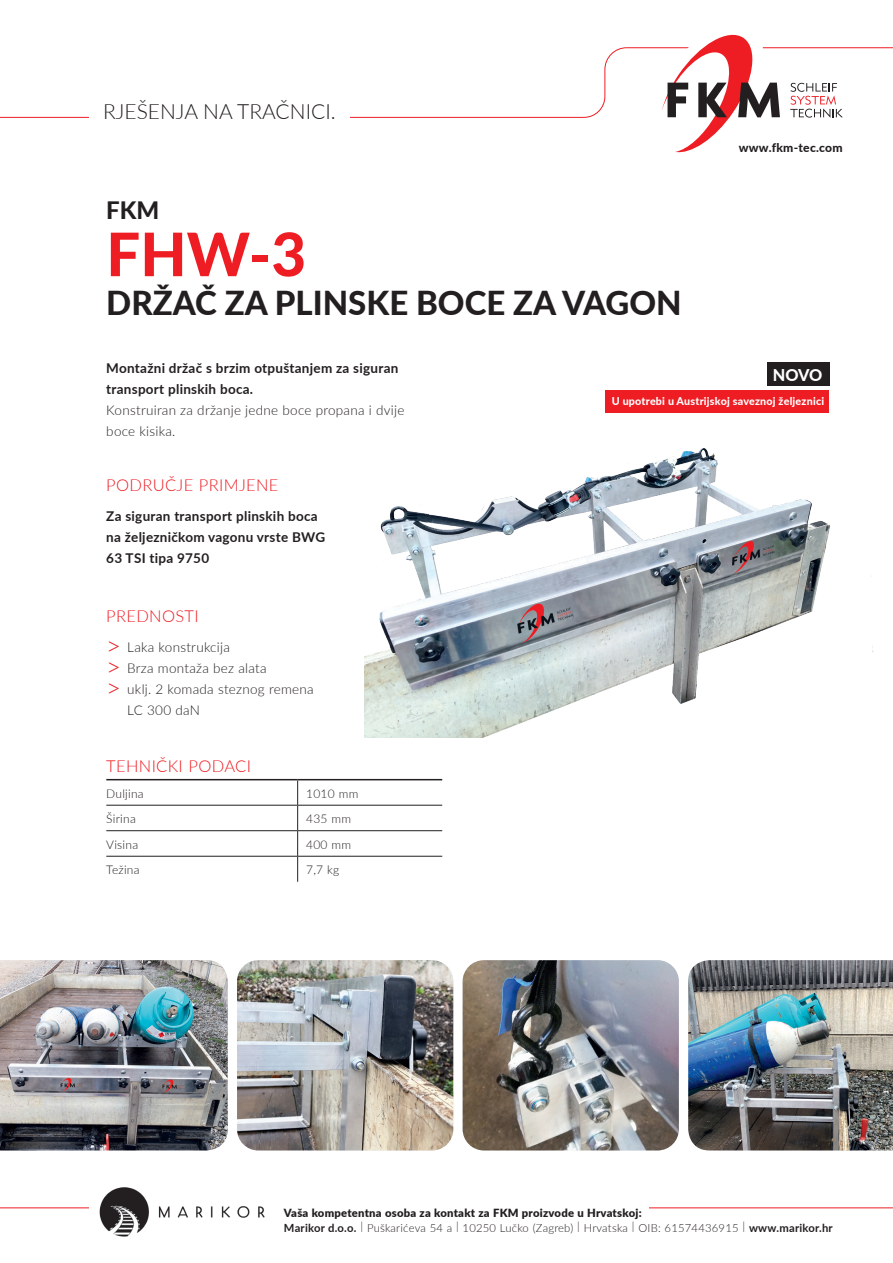
<style>
.page{position:relative;width:893px;height:1263px;background:#fff}
.page>*{position:absolute;margin:0;border:0;box-sizing:border-box;transform-origin:0 0}
.t1{font:800 60px "Lato";color:#ee1d23}
.t2{font:800 33px "Lato";color:#231f20}
.t3{font:800 24px "Lato";color:#231f20}
.t4{font:300 21px "Lato";color:#231f20}
.t5{font:300 16.5px "Lato";letter-spacing:.02em;color:#ee1d23}
.t6{font:800 16.35px "Lato";color:#fff}
.t7{font:700 13.5px/21px "Lato";letter-spacing:.02em;color:#231f20}
.t8{font:300 13.5px/21px "Lato";letter-spacing:.02em;color:#231f20}
.t9{font:300 12px "Lato";letter-spacing:.02em;color:#231f20}
.t10{font:800 12px "Lato";letter-spacing:.02em;color:#231f20}
.t11{font:300 11.25px/15px "Lato";letter-spacing:.02em;color:#231f20}
.t12{font:800 10.8px "Lato";letter-spacing:.02em;color:#fff}
.s1{font-size:25.5px;color:#ee1d23}
.s2{font-weight:900}
.s3{font-weight:700}
</style>
<div class="page">
<hr style="left:0;top:1207px;width:893px;height:1px;background:#ee1d23">
<svg style="left:0;top:47px;width:893px;height:71px"></svg>
<svg style="left:790px;top:83px;width:53px;height:35px"></svg>
<svg style="left:647px;top:34px;width:133px;height:119px"></svg>
<div style="left:89px;top:102px;width:261px;height:34px;background:#fff"></div>
<div style="left:89px;top:1194px;width:560px;height:25px;background:#fff"></div>
<img style="left:99px;top:1187px;width:166px;height:50px">
<img style="left:365px;top:362px;width:508px;height:375px">
<img style="left:688px;top:960px;width:205px;height:190px">
<img style="left:463px;top:960px;width:216px;height:190px">
<img style="left:237px;top:960px;width:216px;height:190px">
<img style="left:0;top:960px;width:228px;height:190px">
<div style="left:605px;top:390px;width:224px;height:22px;background:#ee1d23"></div>
<div style="left:767px;top:362px;width:62px;height:24px;background:#231f20"></div>
<hr style="left:106px;top:779px;width:192px;height:1px;background:#231f20">
<hr style="left:298px;top:779px;width:144px;height:1px;background:#231f20">
<hr style="left:106px;top:805px;width:192px;height:1px;background:#231f20">
<hr style="left:298px;top:805px;width:144px;height:1px;background:#231f20">
<hr style="left:106px;top:830px;width:192px;height:1px;background:#231f20">
<hr style="left:298px;top:830px;width:144px;height:1px;background:#231f20">
<hr style="left:106px;top:856px;width:192px;height:1px;background:#231f20">
<hr style="left:298px;top:856px;width:144px;height:1px;background:#231f20">
<svg style="left:297px;top:780px;width:1px;height:102px"></svg>
<h3 class="t4" style="left:103px;top:96px;width:234px">RJEŠENJA NA TRAČNICI.</h3>
<h3 class="t3" style="left:106px;top:193px;width:55px">FKM</h3>
<h1 class="t1" style="left:106px;top:210px;width:201px">FHW-3</h1>
<h2 class="t2" style="left:106px;top:279px;width:577px">DRŽAČ ZA PLINSKE BOCE ZA VAGON</h2>
<p class="t10" style="left:739px;top:138px;width:105px">www.fkm-tec.com</p>
<p class="t7" style="left:106px;top:357px;width:294px">Montažni držač s brzim otpuštanjem za siguran transport plinskih boca.</p>
<p class="t8" style="left:106px;top:399px;width:300px">Konstruiran za držanje jedne boce propana i dvije boce kisika.</p>
<h3 class="t5" style="left:106px;top:474px;width:174px">PODRUČJE PRIMJENE</h3>
<p class="t7" style="left:106px;top:505px;width:220px">Za siguran transport plinskih boca na željezničkom vagonu vrste BWG<br>63 TSI tipa 9750</p>
<h3 class="t5" style="left:106px;top:605px;width:94px">PREDNOSTI</h3>
<p class="t8" style="left:106px;top:636px;width:125px"><span class="s1">&gt;</span> Laka konstrukcija</p>
<p class="t8" style="left:106px;top:657px;width:162px"><span class="s1">&gt;</span> Brza montaža bez alata</p>
<p class="t8" style="left:106px;top:678px;width:209px"><span class="s1">&gt;</span> uklj. 2 komada steznog remena</p>
<p class="t8" style="left:127px;top:699px;width:74px">LC 300 daN</p>
<h3 class="t5" style="left:106px;top:754px;width:146px">TEHNIČKI PODACI</h3>
<p class="t9" style="left:106px;top:785px;width:39px">Duljina</p>
<p class="t9" style="left:306px;top:785px;width:54px">1010 mm</p>
<p class="t9" style="left:106px;top:810px;width:31px">Širina</p>
<p class="t9" style="left:306px;top:810px;width:46px">435 mm</p>
<p class="t9" style="left:106px;top:836px;width:33px">Visina</p>
<p class="t9" style="left:306px;top:836px;width:46px">400 mm</p>
<p class="t9" style="left:106px;top:861px;width:35px">Težina</p>
<p class="t9" style="left:306px;top:861px;width:35px">7,7 kg</p>
<h3 class="t6" style="left:773px;top:363px;width:51px">NOVO</h3>
<p class="t12" style="left:612px;top:393px;width:214px">U upotrebi u Austrijskoj saveznoj željeznici</p>
<p class="t11" style="left:284px;top:1204px;width:550px"><span class="s2">Vaša kompetentna osoba za kontakt za FKM proizvode u Hrvatskoj:<br></span><span class="s3">Marikor d.o.o.</span> | Puškarićeva 54 a | 10250 Lučko (Zagreb) | Hrvatska | OIB: 61574436915 | <span class="s3">www.marikor.hr</span></p>
</div>
